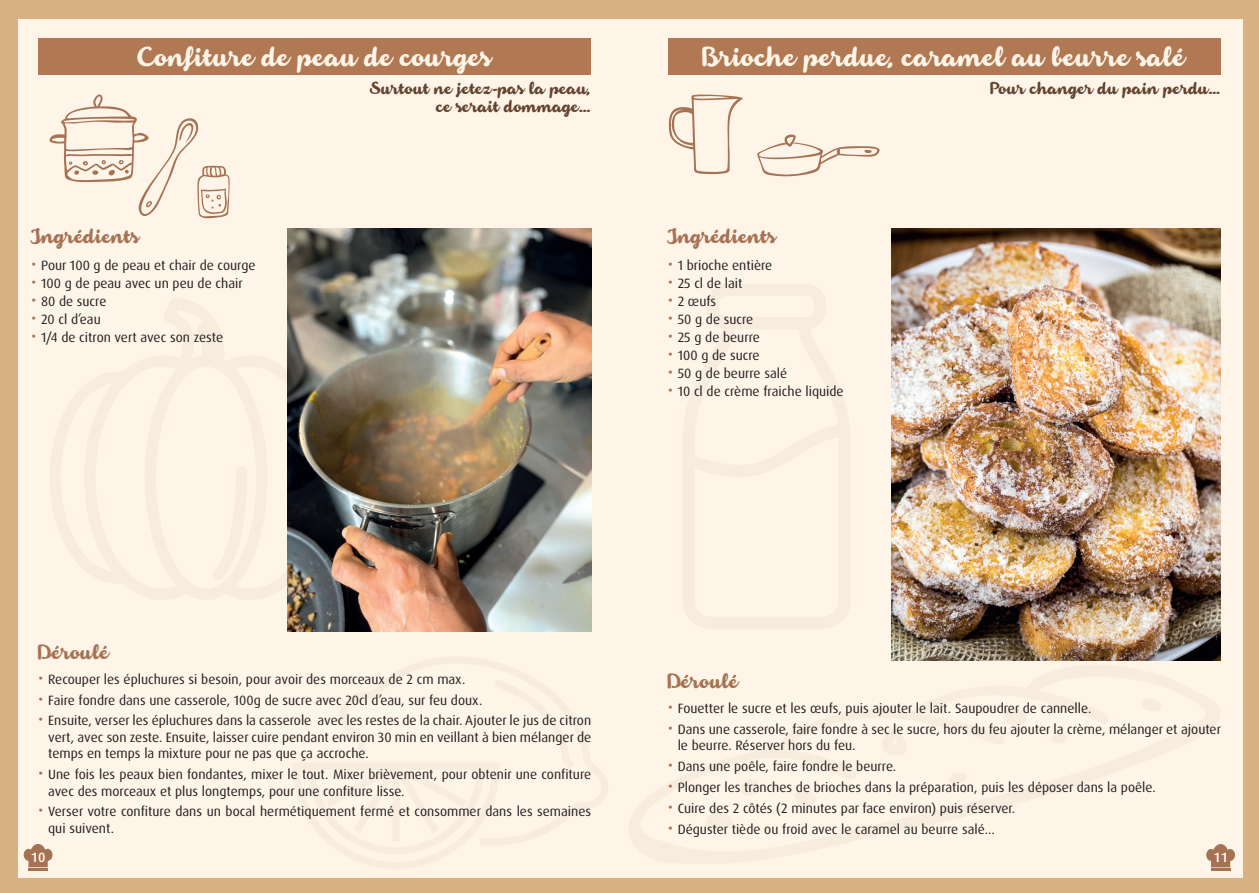
<style>
.page{position:relative;width:1259px;height:893px;background:#d8b285}
.page>*{position:absolute;margin:0;border:0;box-sizing:border-box;transform-origin:0 0}
.t1{font:24px "Armonioso";color:#fef5e8}
.t2{font:18px "Armonioso";color:#a67254}
.t3{font:15px/18px "Armonioso";color:#634430;text-align:right}
.t4{font:13.5px/16.5px "Dax Pro";color:#231f20}
.t5{font:500 13.5px "Dax";color:#fff}
.s1{font-size:16.5px;color:#a67254}
</style>
<div class="page">
<div style="left:18px;top:19px;width:1224px;height:859px;background:#fef5e8"></div>
<svg style="left:24px;top:844px;width:28px;height:23px"></svg>
<hr style="left:28px;top:868px;width:20px;height:3px;background:#a67254">
<div style="left:30px;top:859px;width:17px;height:7px;background:#a67254"></div>
<svg style="left:1211px;top:844px;width:24px;height:23px"></svg>
<hr style="left:1211px;top:868px;width:19px;height:3px;background:#a67254">
<div style="left:1212px;top:859px;width:17px;height:7px;background:#a67254"></div>
<svg style="left:49px;top:94px;width:181px;height:124px"></svg>
<div style="left:38px;top:38px;width:553px;height:37px;background:#b07853"></div>
<img style="left:287px;top:228px;width:304px;height:404px">
<img style="left:891px;top:228px;width:329px;height:432px">
<div style="left:668px;top:38px;width:552px;height:37px;background:#b07853"></div>
<svg style="left:668px;top:94px;width:75px;height:80px"></svg>
<svg style="left:757px;top:134px;width:122px;height:42px"></svg>
<p class="t1" style="left:138px;top:41px;width:356px">Confiture de peau de courges</p>
<p class="t1" style="left:702px;top:41px;width:485px">Brioche perdue, caramel au beurre salé</p>
<p class="t2" style="left:31px;top:224px;width:110px">Ingrédients</p>
<p class="t4" style="left:31px;top:257px;width:226px"><span class="s1">•</span> Pour 100 g de peau et chair de courge</p>
<p class="t4" style="left:31px;top:275px;width:213px"><span class="s1">•</span> 100 g de peau avec un peu de chair</p>
<p class="t4" style="left:31px;top:293px;width:77px"><span class="s1">•</span> 80 de sucre</p>
<p class="t4" style="left:31px;top:311px;width:71px"><span class="s1">•</span> 20 cl d’eau</p>
<p class="t4" style="left:31px;top:329px;width:193px"><span class="s1">•</span> 1/4 de citron vert avec son zeste</p>
<p class="t3" style="left:370px;top:80px;width:222px">Surtout ne jetez-pas la peau, ce serait dommage…</p>
<p class="t2" style="left:668px;top:224px;width:110px">Ingrédients</p>
<p class="t4" style="left:668px;top:257px;width:106px"><span class="s1">•</span> 1 brioche entière</p>
<p class="t4" style="left:668px;top:275px;width:76px"><span class="s1">•</span> 25 cl de lait</p>
<p class="t4" style="left:668px;top:293px;width:50px"><span class="s1">•</span> 2 œufs</p>
<p class="t4" style="left:668px;top:311px;width:87px"><span class="s1">•</span> 50 g de sucre</p>
<p class="t4" style="left:668px;top:329px;width:94px"><span class="s1">•</span> 25 g de beurre</p>
<p class="t4" style="left:668px;top:347px;width:93px"><span class="s1">•</span> 100 g de sucre</p>
<p class="t4" style="left:668px;top:365px;width:121px"><span class="s1">•</span> 50 g de beurre salé</p>
<p class="t4" style="left:668px;top:383px;width:177px"><span class="s1">•</span> 10 cl de crème fraiche liquide</p>
<p class="t3" style="left:990px;top:80px;width:232px">Pour changer du pain perdu…</p>
<p class="t2" style="left:38px;top:639px;width:73px">Déroulé</p>
<p class="t4" style="left:38px;top:671px;width:428px"><span class="s1">•</span> Recouper les épluchures si besoin, pour avoir des morceaux de 2 cm max.</p>
<p class="t4" style="left:38px;top:692px;width:445px"><span class="s1">•</span> Faire fondre dans une casserole, 100g de sucre avec 20cl d’eau, sur feu doux.</p>
<p class="t4" style="left:48px;top:712px;width:544px;text-align:justify;text-indent:-10px"><span class="s1">•</span> Ensuite, verser les épluchures dans la casserole avec les restes de la chair. Ajouter le jus de citron vert, avec son zeste. Ensuite, laisser cuire pendant environ 30 min en veillant à bien mélanger de temps en temps la mixture pour ne pas que ça accroche.</p>
<p class="t4" style="left:48px;top:766px;width:544px;text-indent:-10px"><span class="s1">•</span> Une fois les peaux bien fondantes, mixer le tout. Mixer brièvement, pour obtenir une confiture avec des morceaux et plus longtemps, pour une confiture lisse.</p>
<p class="t4" style="left:48px;top:803px;width:544px;text-indent:-10px"><span class="s1">•</span> Verser votre confiture dans un bocal hermétiquement fermé et consommer dans les semaines qui suivent.</p>
<p class="t2" style="left:668px;top:669px;width:73px">Déroulé</p>
<p class="t4" style="left:668px;top:700px;width:425px"><span class="s1">•</span> Fouetter le sucre et les œufs, puis ajouter le lait. Saupoudrer de cannelle.</p>
<p class="t4" style="left:677px;top:721px;width:545px;text-indent:-10px"><span class="s1">•</span> Dans une casserole, faire fondre à sec le sucre, hors du feu ajouter la crème, mélanger et ajouter le beurre. Réserver hors du feu.</p>
<p class="t4" style="left:668px;top:758px;width:230px"><span class="s1">•</span> Dans une poêle, faire fondre le beurre.</p>
<p class="t4" style="left:668px;top:779px;width:489px"><span class="s1">•</span> Plonger les tranches de brioches dans la préparation, puis les déposer dans la poêle.</p>
<p class="t4" style="left:668px;top:800px;width:349px"><span class="s1">•</span> Cuire des 2 côtés (2 minutes par face environ) puis réserver.</p>
<p class="t4" style="left:668px;top:821px;width:328px"><span class="s1">•</span> Déguster tiède ou froid avec le caramel au beurre salé…</p>
<p class="t5" style="left:31px;top:850px;width:16px">10</p>
<p class="t5" style="left:1213px;top:850px;width:16px">11</p>
</div>
